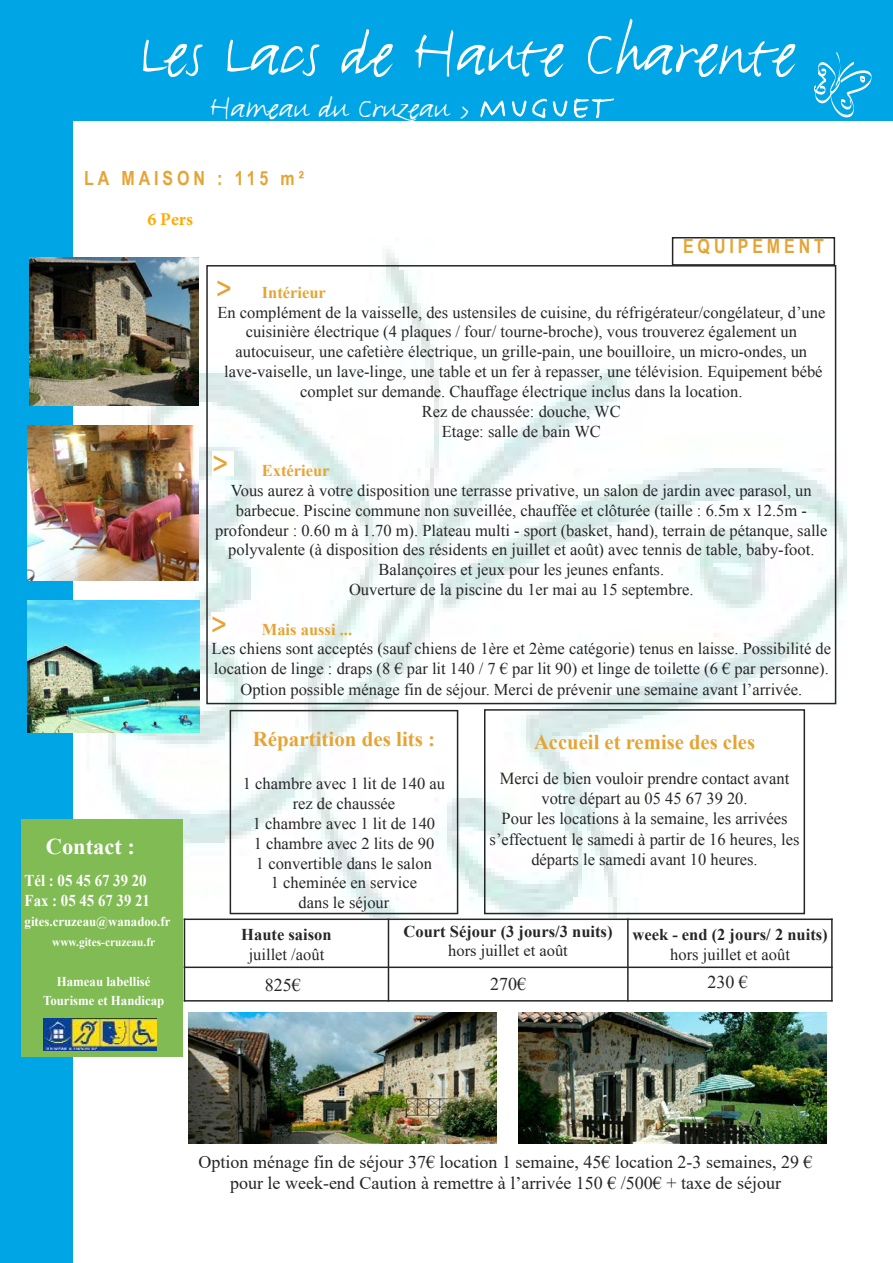
<style>
.page{position:relative;width:893px;height:1263px;background:#fff}
.page>*{position:absolute;margin:0;border:0;box-sizing:border-box;transform-origin:0 0}
.t1{font:500 75px "FF Justlefthand";color:#fff}
.t2{font:500 36px "FF Justlefthand";color:#fff}
.t3{font:33px "Arial Narrow";color:#e6a434}
.t4{font:700 22.5px "Arial Narrow";color:#fff}
.t5{font:700 22.5px "Times New Roman";color:#fff}
.t6{font:700 21px "Times New Roman";color:#e6a434}
.t7{font:700 19.5px "Arial Narrow";letter-spacing:.2em;color:#e6a434}
.t8{font:18px/21.6px "Times New Roman";color:#272627;text-align:center}
.t9{font:700 18px "Minion Pro";color:#fa0}
.t10{font:16.8px/20.1px "Times New Roman";color:#272627;text-align:center}
.t11{font:16.5px/19.8px "Times New Roman";color:#272627;text-align:center}
.t12{font:700 16.5px "Times New Roman";color:#272627}
.t13{font:700 16.5px "Times New Roman";color:#e6a434}
.t14{font:700 16.5px/19.8px "Times New Roman";color:#fff;scale:.9 1}
.t15{font:700 13.5px/19.8px "Times New Roman";color:#fff;text-align:center;scale:.95 1}
.t16{font:700 12px "Times New Roman";color:#fff;scale:.95 1}
</style>
<div class="page">
<img style="left:86px;top:237px;width:760px;height:729px">
<div style="left:0;top:0;width:893px;height:120px;background:#00a5e6"></div>
<svg style="left:814px;top:51px;width:58px;height:66px"></svg>
<div style="left:672px;top:237px;width:163px;height:29px;border:2px solid #272627"></div>
<div style="left:206px;top:265px;width:630px;height:439px;border:2px solid #272627"></div>
<div style="left:216px;top:276px;width:21px;height:24px;background:#fff"></div>
<div style="left:213px;top:451px;width:21px;height:24px;background:#fff"></div>
<div style="left:211px;top:612px;width:21px;height:24px;background:#fff"></div>
<div style="left:484px;top:709px;width:321px;height:205px;border:2px solid #272627"></div>
<div style="left:230px;top:710px;width:228px;height:204px;border:2px solid #272627"></div>
<div style="left:0;top:0;width:72px;height:1263px;background:#00a5e6"></div>
<div style="left:22px;top:819px;width:161px;height:238px;background:#81bb53"></div>
<div style="left:184px;top:918px;width:204px;height:49px;background:#fff"></div>
<div style="left:388px;top:918px;width:240px;height:49px;background:#fff"></div>
<div style="left:628px;top:918px;width:205px;height:49px;background:#fff"></div>
<hr style="left:184px;top:918px;width:1px;height:83px;background:#272627">
<hr style="left:388px;top:918px;width:1px;height:83px;background:#272627">
<hr style="left:627px;top:918px;width:2px;height:83px;background:#272627">
<hr style="left:831px;top:918px;width:2px;height:83px;background:#272627">
<hr style="left:184px;top:918px;width:649px;height:2px;background:#272627">
<hr style="left:184px;top:966px;width:649px;height:2px;background:#272627">
<hr style="left:184px;top:1000px;width:649px;height:1px;background:#272627">
<img style="left:27px;top:600px;width:173px;height:132px">
<img style="left:28px;top:425px;width:171px;height:156px">
<img style="left:29px;top:258px;width:170px;height:147px">
<img style="left:44px;top:1019px;width:112px;height:31px">
<img style="left:189px;top:1012px;width:308px;height:132px">
<img style="left:519px;top:1013px;width:308px;height:131px">
<h1 class="t1" style="left:139px;top:2px;width:657px">Les Lacs de Haute Charente</h1>
<h2 class="t2" style="left:210px;top:84px;width:399px">Hameau du Cruzeau &gt; MUGUET</h2>
<p class="t7" style="left:84px;top:167px;width:222px">LA MAISON : 115 m²</p>
<p class="t9" style="left:147px;top:206px;width:47px">6 Pers</p>
<h3 class="t5" style="left:46px;top:834px;width:91px">Contact :</h3>
<p class="t14" style="left:25px;top:871px;width:141px">Tél : 05 45 67 39 20<br>Fax : 05 45 67 39 21</p>
<p class="t15" style="left:25px;top:911px;width:155px">gites.cruzeau@wanadoo.fr</p>
<p class="t16" style="left:52px;top:935px;width:110px">www.gites-cruzeau.fr</p>
<p class="t15" style="left:43px;top:971px;width:129px">Hameau labellisé<br>Tourisme et Handicap</p>
<h3 class="t4" style="left:45px;top:969px;width:81px">Contact :</h3>
<p class="t7" style="left:683px;top:234px;width:142px">EQUIPEMENT</p>
<h3 class="t3" style="left:216px;top:270px;width:17px">&gt;</h3>
<p class="t13" style="left:262px;top:284px;width:66px">Intérieur</p>
<p class="t11" style="left:217px;top:302px;width:609px">En complément de la vaisselle, des ustensiles de cuisine, du réfrigérateur/congélateur, d’une cuisinière électrique (4 plaques / four/ tourne-broche), vous trouverez également un autocuiseur, une cafetière électrique, un grille-pain, une bouilloire, un micro-ondes, un lave-vaiselle, un lave-linge, une table et un fer à repasser, une télévision. Equipement bébé complet sur demande. Chauffage électrique inclus dans la location.<br>Rez de chaussée: douche, WC<br>Etage: salle de bain WC</p>
<p class="t13" style="left:262px;top:461px;width:69px">Extérieur</p>
<p class="t11" style="left:215px;top:480px;width:614px">Vous aurez à votre disposition une terrasse privative, un salon de jardin avec parasol, un barbecue. Piscine commune non suveillée, chauffée et clôturée (taille : 6.5m x 12.5m - profondeur : 0.60 m à 1.70 m). Plateau multi - sport (basket, hand), terrain de pétanque, salle polyvalente (à disposition des résidents en juillet et août) avec tennis de table, baby-foot.<br>Balançoires et jeux pour les jeunes enfants.<br>Ouverture de la piscine du 1er mai au 15 septembre.</p>
<p class="t13" style="left:262px;top:620px;width:92px">Mais aussi ...</p>
<p class="t11" style="left:212px;top:639px;width:621px;line-height:20.2px">Les chiens sont acceptés (sauf chiens de 1ère et 2ème catégorie) tenus en laisse. Possibilité de location de linge : draps (8 € par lit 140 / 7 € par lit 90) et linge de toilette (6 € par personne).<br>Option possible ménage fin de séjour. Merci de prévenir une semaine avant l’arrivée.</p>
<h3 class="t3" style="left:213px;top:444px;width:17px">&gt;</h3>
<h3 class="t3" style="left:211px;top:605px;width:17px">&gt;</h3>
<p class="t6" style="left:253px;top:727px;width:184px">Répartition des lits :</p>
<p class="t11" style="left:243px;top:774px;width:204px">1 chambre avec 1 lit de 140 au rez de chaussée<br>1 chambre avec 1 lit de 140<br>1 chambre avec 2 lits de 90<br>1 convertible dans le salon<br>1 cheminée en service<br>dans le séjour</p>
<p class="t6" style="left:534px;top:730px;width:222px">Accueil et remise des cles</p>
<p class="t10" style="left:490px;top:768px;width:311px">Merci de bien vouloir prendre contact avant votre départ au 05 45 67 39 20.<br>Pour les locations à la semaine, les arrivées s’effectuent le samedi à partir de 16 heures, les départs le samedi avant 10 heures.</p>
<p class="t12" style="left:241px;top:926px;width:92px">Haute saison</p>
<p class="t11" style="left:249px;top:945px;width:77px">juillet /août</p>
<p class="t12" style="left:404px;top:919px;width:210px">Court Séjour (3 jours/3 nuits)</p>
<p class="t11" style="left:448px;top:940px;width:121px">hors juillet et août</p>
<p class="t12" style="left:632px;top:926px;width:197px">week - end (2 jours/ 2 nuits)</p>
<p class="t11" style="left:670px;top:945px;width:121px">hors juillet et août</p>
<p class="t8" style="left:265px;top:973px;width:37px">825€</p>
<p class="t8" style="left:490px;top:972px;width:37px">270€</p>
<p class="t8" style="left:707px;top:971px;width:42px">230 €</p>
<p class="t8" style="left:199px;top:1150px;width:615px">Option ménage fin de séjour 37€ location 1 semaine, 45€ location 2-3 semaines, 29 € pour le week-end Caution à remettre à l’arrivée 150 € /500€ + taxe de séjour</p>
</div>
